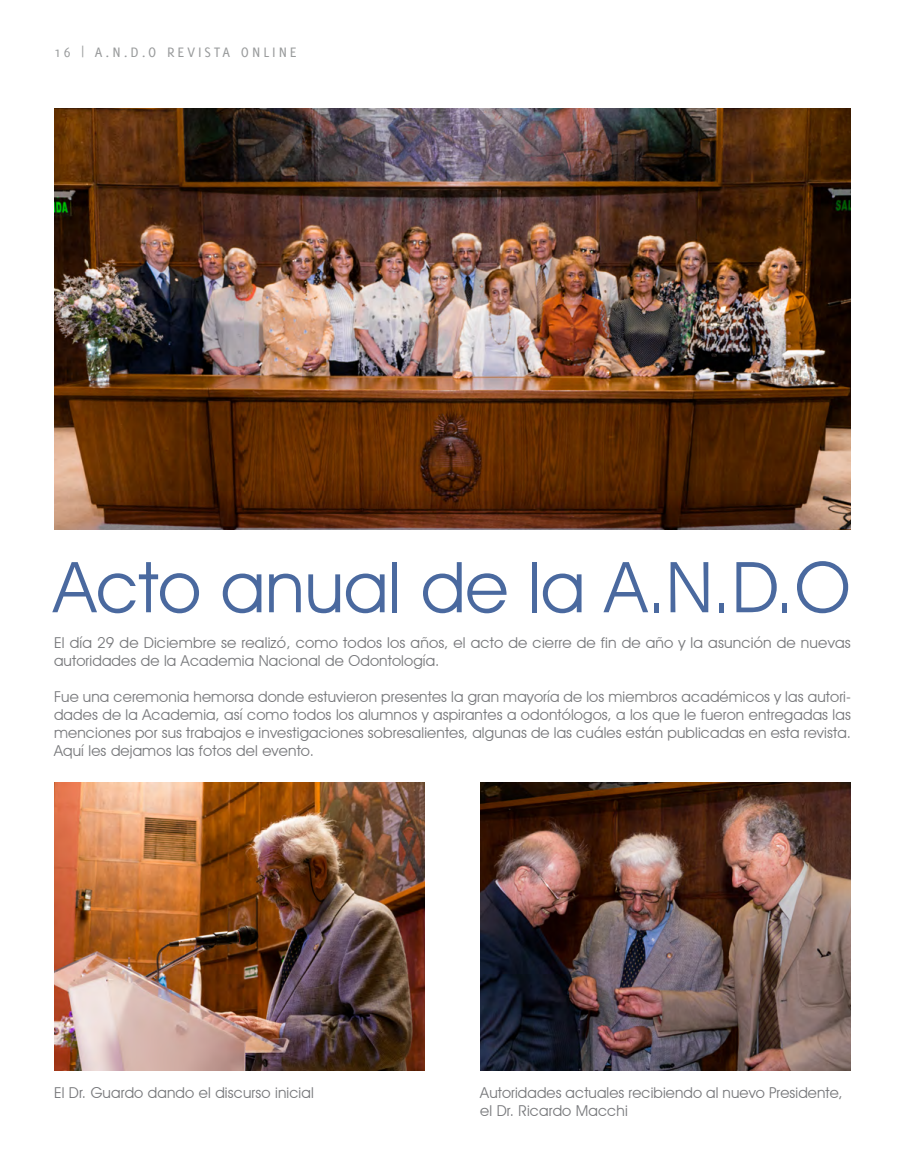
<style>
.page{position:relative;width:905px;height:1175px;background:#fff}
.page>*{position:absolute;margin:0;border:0;box-sizing:border-box;transform-origin:0 0}
.t1{font:70.5px "Avant Garde IT Cby BT";color:#1d4487}
.t2{font:15px/18px "Avant Garde IT Cby BT";letter-spacing:.01em;color:#77787b}
.t3{font:15px "Delicious";letter-spacing:.2em;color:#999b9c}
</style>
<div class="page">
<img style="left:54px;top:108px;width:796px;height:422px">
<img style="left:54px;top:783px;width:370px;height:288px">
<img style="left:480px;top:783px;width:370px;height:288px">
<p class="t3" style="left:54px;top:44px;width:244px">16 | A.N.D.O REVISTA ONLINE</p>
<h1 class="t1" style="left:54px;top:544px;width:797px">Acto anual de la A.N.D.O</h1>
<p class="t2" style="left:54px;top:634px;width:798px">El día 29 de Diciembre se realizó, como todos los años, el acto de cierre de fin de año y la asunción de nuevas autoridades de la Academia Nacional de Odontología.</p>
<p class="t2" style="left:54px;top:688px;width:798px;text-align:justify">Fue una ceremonia hemorsa donde estuvieron presentes la gran mayoría de los miembros académicos y las autori&shy;dades de la Academia, así como todos los alumnos y aspirantes a odontólogos, a los que le fueron entregadas las menciones por sus trabajos e investigaciones sobresalientes, algunas de las cuáles están publicadas en esta revista.<br>Aquí les dejamos las fotos del evento.</p>
<p class="t2" style="left:54px;top:1084px;width:261px">El Dr. Guardo dando el discurso inicial</p>
<p class="t2" style="left:480px;top:1084px;width:364px">Autoridades actuales recibiendo al nuevo Presidente, el Dr. Ricardo Macchi</p>
</div>
